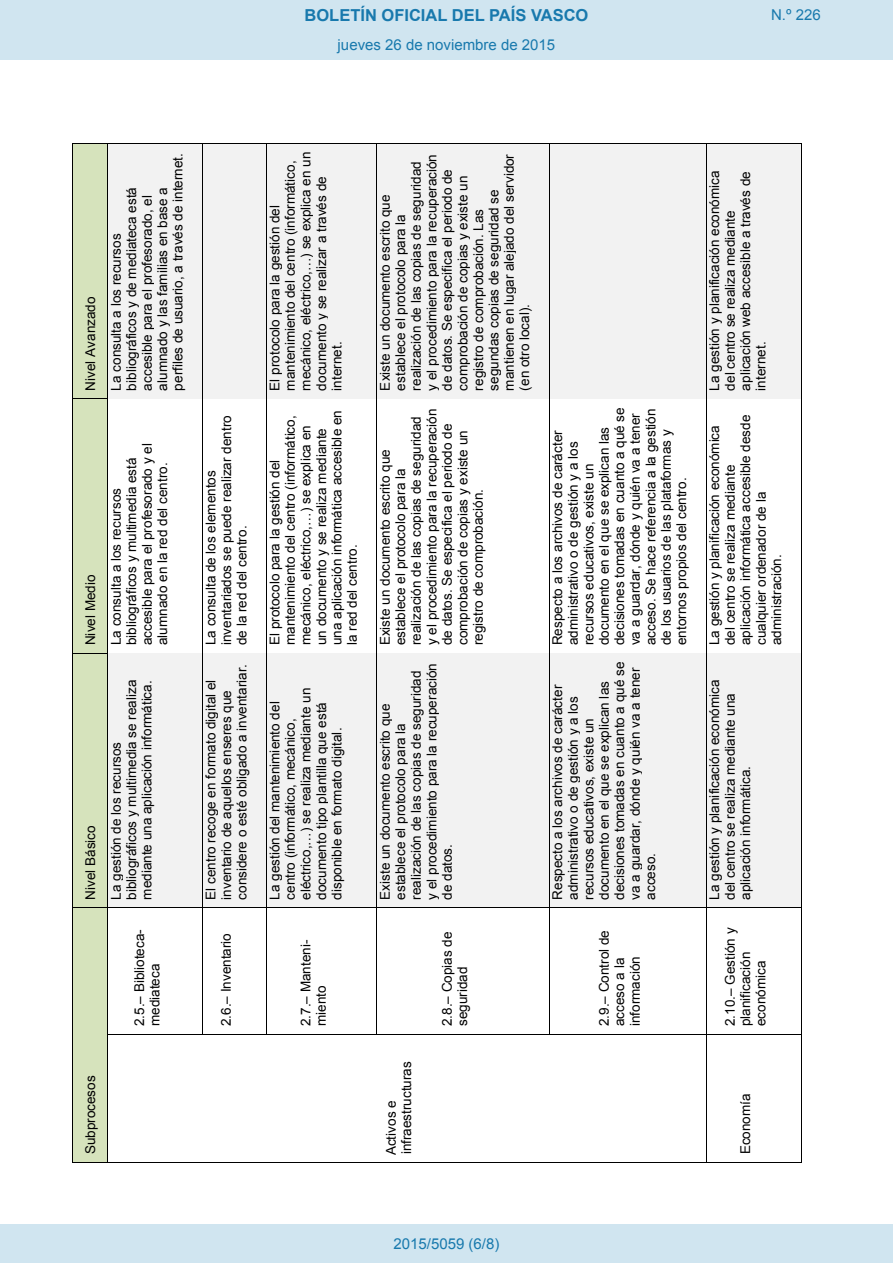
<style>
.page{position:relative;width:893px;height:1263px;background:#fff}
.page>*{position:absolute;margin:0;border:0;box-sizing:border-box;transform-origin:0 0}
.t1{font:700 16.5px "Arial";color:#1879ad}
.Paginacion_Centro{font:15px "Arial";color:#1879ad}
.t2{font:13.5px/15.5px "Arial";letter-spacing:.005em;color:#000}
</style>
<div class="page">
<div style="left:73px;top:908px;width:34px;height:254px;background:#d6e3bc"></div>
<div style="left:73px;top:653px;width:34px;height:254px;background:#d6e3bc"></div>
<div style="left:73px;top:398px;width:34px;height:255px;background:#d6e3bc"></div>
<div style="left:73px;top:143px;width:34px;height:255px;background:#d6e3bc"></div>
<hr style="left:73px;top:908px;width:1px;height:254px;background:#000">
<hr style="left:73px;top:653px;width:1px;height:254px;background:#000">
<hr style="left:73px;top:399px;width:1px;height:254px;background:#000">
<hr style="left:73px;top:143px;width:1px;height:255px;background:#000">
<hr style="left:73px;top:1162px;width:34px;height:1px;background:#000">
<hr style="left:73px;top:907px;width:34px;height:1px;background:#000">
<hr style="left:73px;top:653px;width:34px;height:1px;background:#000">
<hr style="left:73px;top:398px;width:34px;height:1px;background:#000">
<hr style="left:73px;top:143px;width:34px;height:1px;background:#000">
<div style="left:108px;top:653px;width:94px;height:254px;background:#f2f2f2"></div>
<div style="left:108px;top:143px;width:94px;height:255px;background:#f2f2f2"></div>
<hr style="left:107px;top:1035px;width:1px;height:127px;background:#000">
<hr style="left:107px;top:908px;width:1px;height:126px;background:#000">
<hr style="left:107px;top:653px;width:1px;height:254px;background:#000">
<hr style="left:107px;top:399px;width:1px;height:253px;background:#000">
<hr style="left:107px;top:143px;width:1px;height:254px;background:#000">
<hr style="left:108px;top:1162px;width:94px;height:1px;background:#000">
<hr style="left:108px;top:1034px;width:94px;height:1px;background:#000">
<hr style="left:108px;top:907px;width:94px;height:1px;background:#000">
<hr style="left:108px;top:143px;width:94px;height:1px;background:#000">
<div style="left:203px;top:653px;width:63px;height:254px;background:#f2f2f2"></div>
<div style="left:203px;top:143px;width:63px;height:255px;background:#f2f2f2"></div>
<hr style="left:202px;top:908px;width:1px;height:126px;background:#000">
<hr style="left:202px;top:653px;width:1px;height:254px;background:#000">
<hr style="left:202px;top:398px;width:1px;height:254px;background:#000">
<hr style="left:202px;top:143px;width:1px;height:255px;background:#000">
<hr style="left:203px;top:1162px;width:63px;height:1px;background:#000">
<hr style="left:203px;top:1034px;width:63px;height:1px;background:#000">
<hr style="left:203px;top:907px;width:63px;height:1px;background:#000">
<hr style="left:203px;top:143px;width:63px;height:1px;background:#000">
<div style="left:267px;top:653px;width:109px;height:254px;background:#f2f2f2"></div>
<div style="left:267px;top:143px;width:109px;height:255px;background:#f2f2f2"></div>
<hr style="left:266px;top:908px;width:1px;height:126px;background:#000">
<hr style="left:266px;top:653px;width:1px;height:254px;background:#000">
<hr style="left:266px;top:398px;width:1px;height:254px;background:#000">
<hr style="left:266px;top:143px;width:1px;height:255px;background:#000">
<hr style="left:267px;top:1162px;width:109px;height:1px;background:#000">
<hr style="left:267px;top:1034px;width:109px;height:1px;background:#000">
<hr style="left:267px;top:907px;width:109px;height:1px;background:#000">
<hr style="left:267px;top:143px;width:109px;height:1px;background:#000">
<div style="left:377px;top:653px;width:172px;height:254px;background:#f2f2f2"></div>
<div style="left:377px;top:143px;width:172px;height:255px;background:#f2f2f2"></div>
<hr style="left:376px;top:908px;width:1px;height:126px;background:#000">
<hr style="left:376px;top:653px;width:1px;height:254px;background:#000">
<hr style="left:376px;top:398px;width:1px;height:254px;background:#000">
<hr style="left:376px;top:143px;width:1px;height:255px;background:#000">
<hr style="left:377px;top:1162px;width:172px;height:1px;background:#000">
<hr style="left:377px;top:1034px;width:172px;height:1px;background:#000">
<hr style="left:377px;top:907px;width:172px;height:1px;background:#000">
<hr style="left:377px;top:143px;width:172px;height:1px;background:#000">
<div style="left:550px;top:653px;width:156px;height:254px;background:#f2f2f2"></div>
<div style="left:550px;top:143px;width:156px;height:255px;background:#f2f2f2"></div>
<hr style="left:549px;top:908px;width:1px;height:126px;background:#000">
<hr style="left:549px;top:653px;width:1px;height:254px;background:#000">
<hr style="left:549px;top:398px;width:1px;height:254px;background:#000">
<hr style="left:549px;top:143px;width:1px;height:255px;background:#000">
<hr style="left:550px;top:1162px;width:156px;height:1px;background:#000">
<hr style="left:550px;top:1034px;width:156px;height:1px;background:#000">
<hr style="left:550px;top:907px;width:156px;height:1px;background:#000">
<hr style="left:550px;top:143px;width:156px;height:1px;background:#000">
<div style="left:706px;top:653px;width:95px;height:254px;background:#f2f2f2"></div>
<div style="left:706px;top:143px;width:95px;height:255px;background:#f2f2f2"></div>
<hr style="left:706px;top:1035px;width:1px;height:127px;background:#000">
<hr style="left:706px;top:908px;width:1px;height:126px;background:#000">
<hr style="left:706px;top:653px;width:1px;height:254px;background:#000">
<hr style="left:706px;top:398px;width:1px;height:254px;background:#000">
<hr style="left:706px;top:143px;width:1px;height:255px;background:#000">
<hr style="left:706px;top:1162px;width:95px;height:1px;background:#000">
<hr style="left:801px;top:1035px;width:1px;height:127px;background:#000">
<hr style="left:706px;top:1034px;width:95px;height:1px;background:#000">
<hr style="left:801px;top:908px;width:1px;height:126px;background:#000">
<hr style="left:706px;top:907px;width:95px;height:1px;background:#000">
<hr style="left:801px;top:653px;width:1px;height:254px;background:#000">
<hr style="left:801px;top:398px;width:1px;height:255px;background:#000">
<hr style="left:801px;top:143px;width:1px;height:256px;background:#000">
<hr style="left:706px;top:143px;width:95px;height:1px;background:#000">
<div style="left:0;top:0;width:893px;height:60px;background:#d0e5f0"></div>
<div style="left:0;top:1225px;width:893px;height:38px;background:#d0e5f0"></div>
<p class="t1" style="left:305px;top:4px;width:285px">BOLETÍN OFICIAL DEL PAÍS VASCO</p>
<p class="Paginacion_Centro" style="left:771px;top:5px;width:51px">N.º 226</p>
<p class="Paginacion_Centro" style="left:338px;top:35px;width:219px">jueves 26 de noviembre de 2015</p>
<p class="t2" style="left:83px;top:391px;width:95px;rotate:-90deg">Nivel Avanzado</p>
<p class="t2" style="left:108px;top:391px;width:239px;rotate:-90deg">La consulta a los recursos bibliográficos y de mediateca está accesible para el profesorado, el alumnado y las familias en base a perfiles de usuario, a través de internet.</p>
<p class="t2" style="left:83px;top:645px;width:72px;rotate:-90deg">Nivel Medio</p>
<p class="t2" style="left:83px;top:900px;width:76px;rotate:-90deg">Nivel Básico</p>
<p class="t2" style="left:108px;top:645px;width:203px;rotate:-90deg">La consulta a los recursos bibliográficos y multimedia está accesible para el profesorado y el alumnado en la red del centro.</p>
<p class="t2" style="left:108px;top:900px;width:221px;rotate:-90deg">La gestión de los recursos bibliográficos y multimedia se realiza mediante una aplicación informática.</p>
<p class="t2" style="left:132px;top:1026px;width:99px;rotate:-90deg">2.5.– Biblioteca&shy;mediateca</p>
<p class="t2" style="left:83px;top:1154px;width:80px;rotate:-90deg">Subprocesos</p>
<p class="t2" style="left:203px;top:645px;width:231px;rotate:-90deg">La consulta de los elementos inventariados se puede realizar dentro de la red del centro.</p>
<p class="t2" style="left:203px;top:900px;width:237px;rotate:-90deg">El centro recoge en formato digital el inventario de aquellos enseres que considere o esté obligado a inventariar.</p>
<p class="t2" style="left:218px;top:1026px;width:95px;rotate:-90deg">2.6.– Inventario</p>
<p class="t2" style="left:267px;top:391px;width:240px;rotate:-90deg">El protocolo para la gestión del mantenimiento del centro (informático, mecánico, eléctrico,…) se explica en un documento y se realizar a través de internet.</p>
<p class="t2" style="left:267px;top:645px;width:236px;rotate:-90deg">El protocolo para la gestión del mantenimiento del centro (informático, mecánico, eléctrico,…) se explica en un documento y se realiza mediante una aplicación informática accesible en la red del centro.</p>
<p class="t2" style="left:267px;top:900px;width:213px;rotate:-90deg">La gestión del mantenimiento del centro (informático, mecánico, eléctrico,…) se realiza mediante un documento tipo plantilla que está disponible en formato digital.</p>
<p class="t2" style="left:298px;top:1026px;width:88px;rotate:-90deg">2.7.– Manteni&shy;miento</p>
<p class="t2" style="left:377px;top:391px;width:238px;rotate:-90deg">Existe un documento escrito que establece el protocolo para la realización de las copias de seguridad y el procedimiento para la recuperación de datos. Se especifica el periodo de comprobación de copias y existe un registro de comprobación. Las segundas copias de seguridad se mantienen en lugar alejado del servidor (en otro local).</p>
<p class="t2" style="left:377px;top:645px;width:238px;rotate:-90deg">Existe un documento escrito que establece el protocolo para la realización de las copias de seguridad y el procedimiento para la recuperación de datos. Se especifica el periodo de comprobación de copias y existe un registro de comprobación.</p>
<p class="t2" style="left:377px;top:900px;width:238px;rotate:-90deg">Existe un documento escrito que establece el protocolo para la realización de las copias de seguridad y el procedimiento para la recuperación de datos.</p>
<p class="t2" style="left:384px;top:1155px;width:96px;rotate:-90deg">Activos e infraestructuras</p>
<p class="t2" style="left:440px;top:1026px;width:96px;rotate:-90deg">2.8.– Copias de seguridad</p>
<p class="t2" style="left:550px;top:645px;width:240px;rotate:-90deg">Respecto a los archivos de carácter administrativo o de gestión y a los recursos educativos, existe un documento en el que se explican las decisiones tomadas en cuanto a qué se va a guardar, dónde y quién va a tener acceso. Se hace referencia a la gestión de los usuarios de las plataformas y entornos propios del centro.</p>
<p class="t2" style="left:550px;top:900px;width:240px;rotate:-90deg">Respecto a los archivos de carácter administrativo o de gestión y a los recursos educativos, existe un documento en el que se explican las decisiones tomadas en cuanto a qué se va a guardar, dónde y quién va a tener acceso.</p>
<p class="t2" style="left:596px;top:1026px;width:98px;rotate:-90deg">2.9.– Control de acceso a la información</p>
<p class="t2" style="left:707px;top:391px;width:222px;rotate:-90deg">La gestión y planificación económica del centro se realiza mediante aplicación web accesible a través de internet.</p>
<p class="t2" style="left:707px;top:645px;width:232px;rotate:-90deg">La gestión y planificación económica del centro se realiza mediante aplicación informática accesible desde cualquier ordenador de la administración.</p>
<p class="t2" style="left:707px;top:900px;width:222px;rotate:-90deg">La gestión y planificación económica del centro se realiza mediante una aplicación informática.</p>
<p class="t2" style="left:722px;top:1026px;width:100px;rotate:-90deg">2.10.– Gestión y planificación económica</p>
<p class="t2" style="left:738px;top:1154px;width:62px;rotate:-90deg">Economía</p>
<p class="Paginacion_Centro" style="left:393px;top:1234px;width:107px">2015/5059 (6/8)</p>
</div>
